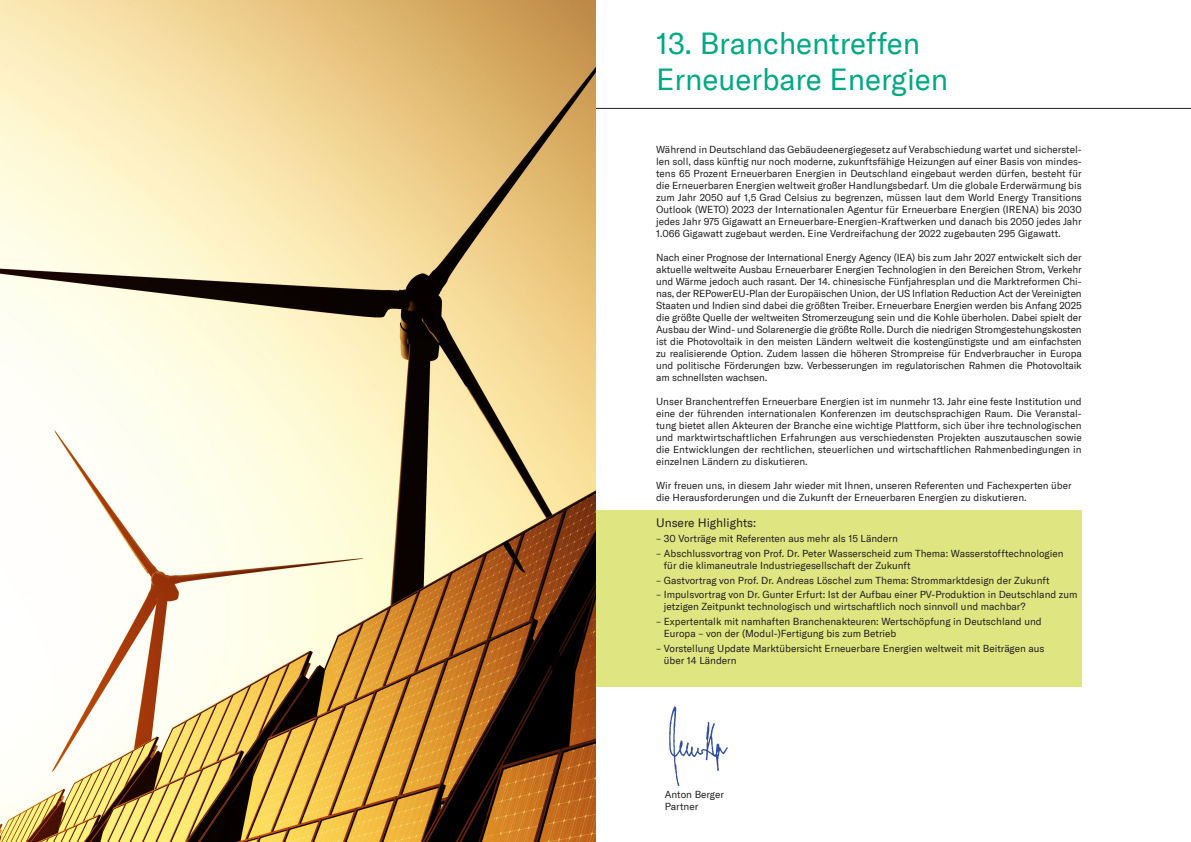
<style>
.page{position:relative;width:1191px;height:842px;background:#fff}
.page>*{position:absolute;margin:0;border:0;box-sizing:border-box;transform-origin:0 0}
.t1{font:30px/36px "GT America";letter-spacing:-.005em;color:#00a985}
.t2{font:12px "GT America";color:#231f20}
.t3{font:10px/12px "GT America";color:#231f20}
</style>
<div class="page">
<div style="left:587px;top:510px;width:494px;height:176px;background:#dfe681"></div>
<img style="left:669px;top:706px;width:59px;height:80px">
<hr style="left:587px;top:108px;width:604px;height:1px;background:#231f20">
<img style="left:0;top:0;width:595px;height:842px">
<h1 class="t1" style="left:656px;top:25px;width:294px">13. Branchentreffen<br>Erneuerbare Energien</h1>
<p class="t3" style="left:656px;top:143px;width:427px;text-align:justify">Während in Deutschland das Gebäudeenergiegesetz auf Verabschiedung wartet und sicherstel&shy;len soll, dass künftig nur noch moderne, zukunftsfähige Heizungen auf einer Basis von mindes&shy;tens 65 Prozent Erneuerbaren Energien in Deutschland eingebaut werden dürfen, besteht für die Erneuerbaren Energien weltweit großer Handlungsbedarf. Um die globale Erderwärmung bis zum Jahr 2050 auf 1,5 Grad Celsius zu begrenzen, müssen laut dem World Energy Transitions Outlook (WETO) 2023 der Internationalen Agentur für Erneuerbare Energien (IRENA) bis 2030 jedes Jahr 975 Gigawatt an Erneuerbare-Energien-Kraftwerken und danach bis 2050 jedes Jahr 1.066 Gigawatt zugebaut werden. Eine Verdreifachung der 2022 zugebauten 295 Gigawatt.</p>
<p class="t3" style="left:656px;top:251px;width:427px;text-align:justify">Nach einer Prognose der International Energy Agency (IEA) bis zum Jahr 2027 entwickelt sich der aktuelle weltweite Ausbau Erneuerbarer Energien Technologien in den Bereichen Strom, Verkehr und Wärme jedoch auch rasant. Der 14. chinesische Fünfjahresplan und die Marktreformen Chi&shy;nas, der REPowerEU-Plan der Europäischen Union, der US Inflation Reduction Act der Vereinigten Staaten und Indien sind dabei die größten Treiber. Erneuerbare Energien werden bis Anfang 2025 die größte Quelle der weltweiten Stromerzeugung sein und die Kohle überholen. Dabei spielt der Ausbau der Wind- und Solarenergie die größte Rolle. Durch die niedrigen Stromgestehungskosten ist die Photovoltaik in den meisten Ländern weltweit die kostengünstigste und am einfachsten zu realisierende Option. Zudem lassen die höheren Strompreise für Endverbraucher in Europa und politische Förderungen bzw. Verbesserungen im regulatorischen Rahmen die Photovoltaik am schnellsten wachsen.</p>
<p class="t3" style="left:656px;top:395px;width:427px;text-align:justify">Unser Branchentreffen Erneuerbare Energien ist im nunmehr 13. Jahr eine feste Institution und eine der führenden internationalen Konferenzen im deutschsprachigen Raum. Die Veranstal&shy;tung bietet allen Akteuren der Branche eine wichtige Plattform, sich über ihre technologischen und marktwirtschaftlichen Erfahrungen aus verschiedensten Projekten auszutauschen sowie die Entwicklungen der rechtlichen, steuerlichen und wirtschaftlichen Rahmenbedingungen in einzelnen Ländern zu diskutieren.</p>
<p class="t3" style="left:656px;top:479px;width:417px">Wir freuen uns, in diesem Jahr wieder mit Ihnen, unseren Referenten und Fachexperten über die Herausforderungen und die Zukunft der Erneuerbaren Energien zu diskutieren.</p>
<p class="t2" style="left:656px;top:516px;width:102px">Unsere Highlights:</p>
<p class="t3" style="left:656px;top:532px;width:243px">– 30 Vorträge mit Referenten aus mehr als 15 Ländern</p>
<p class="t3" style="left:664px;top:547px;width:401px;text-indent:-8px">– Abschlussvortrag von Prof. Dr. Peter Wasserscheid zum Thema: Wasserstofftechnologien für die klimaneutrale Industriegesellschaft der Zukunft</p>
<p class="t3" style="left:656px;top:574px;width:395px">– Gastvortrag von Prof. Dr. Andreas Löschel zum Thema: Strommarktdesign der Zukunft</p>
<p class="t3" style="left:664px;top:589px;width:415px;text-indent:-8px">– Impulsvortrag von Dr. Gunter Erfurt: Ist der Aufbau einer PV-Produktion in Deutschland zum jetzigen Zeitpunkt technologisch und wirtschaftlich noch sinnvoll und machbar?</p>
<p class="t3" style="left:664px;top:616px;width:379px;text-indent:-8px">– Expertentalk mit namhaften Branchenakteuren: Wertschöpfung in Deutschland und<br>Europa – von der (Modul-)Fertigung bis zum Betrieb</p>
<p class="t3" style="left:664px;top:642px;width:382px;text-indent:-8px">– Vorstellung Update Marktübersicht Erneuerbare Energien weltweit mit Beiträgen aus über 14 Ländern</p>
<p class="t3" style="left:665px;top:788px;width:61px">Anton Berger<br>Partner</p>
</div>
